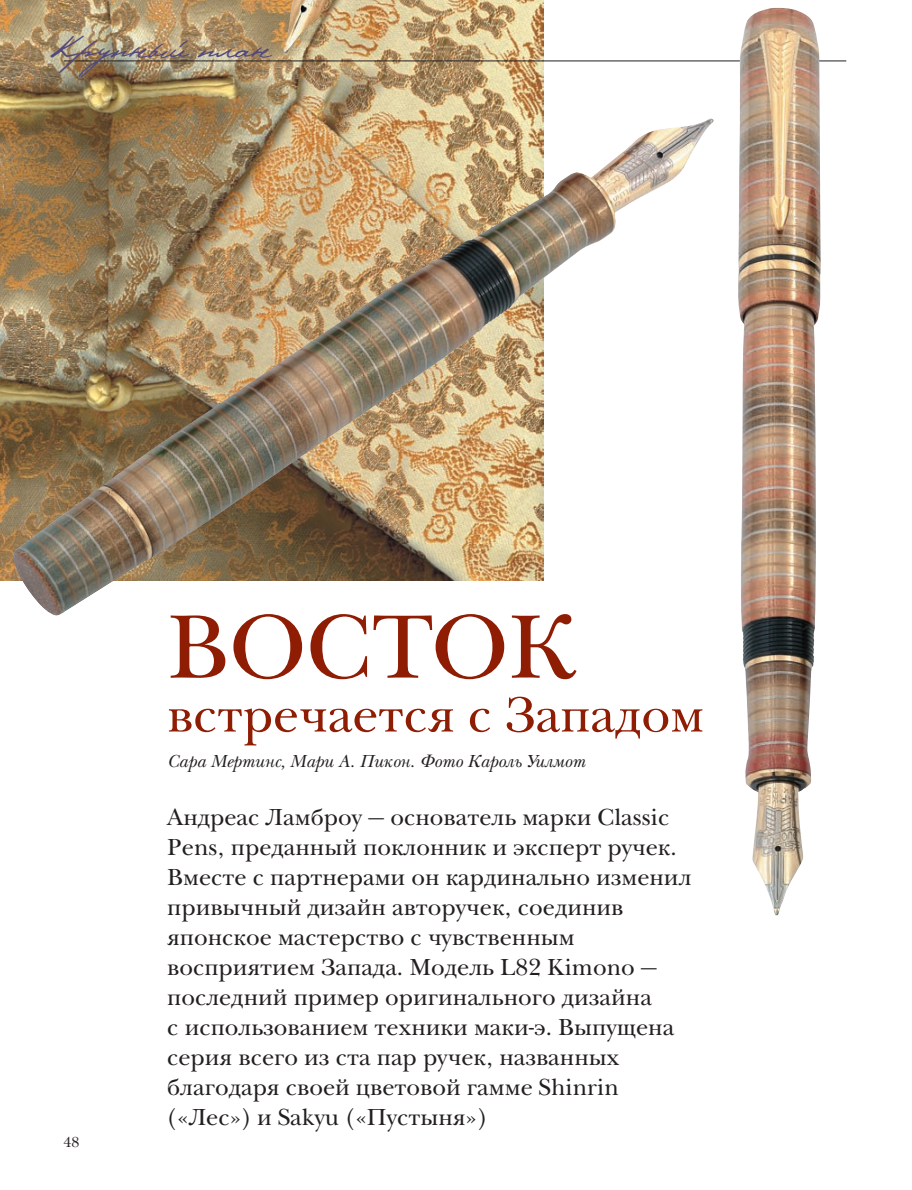
<style>
.page{position:relative;width:912px;height:1190px;background:#fff}
.page>*{position:absolute;margin:0;border:0;box-sizing:border-box;transform-origin:0 0}
.t1{font:93px "New Baskerville C";color:#8f1d04}
.t2{font:51px "New Baskerville C";color:#8f1d04}
.t3{font:33px "Pushkin";color:#51497c}
.t4{font:24px/30px "New Baskerville C";color:#231f20}
.t5{font:italic 18px "New Baskerville C";color:#231f20}
.t6{font:15px "New Baskerville C";color:#231f20}
</style>
<div class="page">
<img style="left:0;top:0;width:543px;height:580px">
<img style="left:283px;top:0;width:66px;height:54px">
<hr style="left:64px;top:61px;width:782px;height:1px;background:#231f20">
<img style="left:738px;top:8px;width:82px;height:907px">
<img style="left:11px;top:117px;width:703px;height:499px">
<h3 class="t3" style="left:51px;top:26px;width:221px">Крупный план</h3>
<h1 class="t1" style="left:167px;top:603px;width:411px">ВОСТОК</h1>
<h2 class="t2" style="left:167px;top:690px;width:538px">встречается с Западом</h2>
<p class="t6" style="left:64px;top:1135px;width:17px">48</p>
<p class="t5" style="left:167px;top:753px;width:419px">Сара Мертинс, Мари А. Пикон. Фото Кароль Уилмот</p>
<p class="t4" style="left:167px;top:803px;width:526px">Андреас Ламброу — основатель марки Classic Pens, преданный поклонник и эксперт ручек.<br>Вместе с партнерами он кардинально изменил привычный дизайн авторучек, соединив японское мастерство с чувственным восприятием Запада. Модель L82 Kimono — последний пример оригинального дизайна<br>с использованием техники маки-э. Выпущена серия всего из ста пар ручек, названных благодаря своей цветовой гамме Shinrin («Лес») и Sakyu («Пустыня»)</p>
</div>
